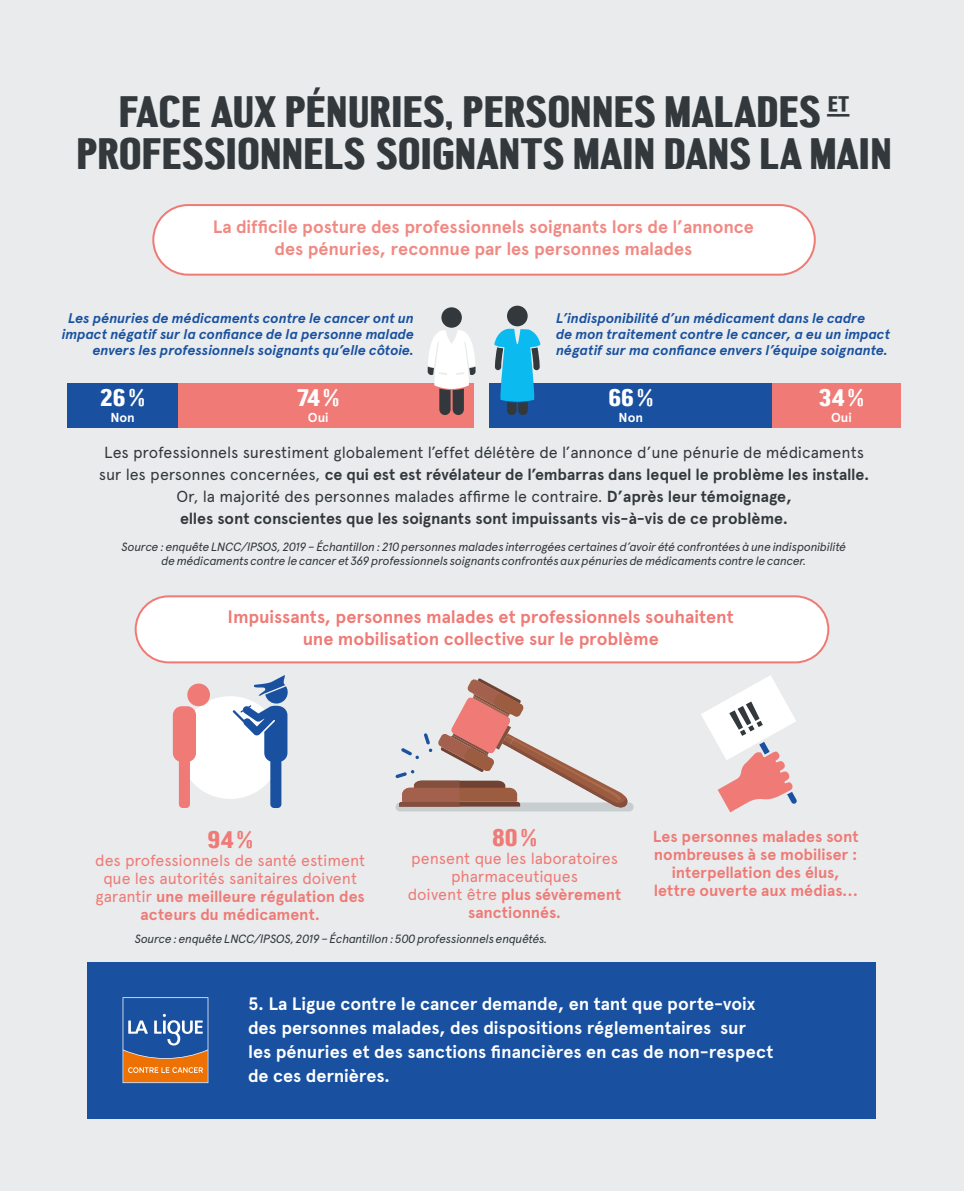
<style>
.page{position:relative;width:964px;height:1191px;background:#e9ebec}
.page>*{position:absolute;margin:0;border:0;box-sizing:border-box;transform-origin:0 0}
.t1{font:700 44px/42px "Central Avenue";letter-spacing:-.01em;color:#32383b;text-align:center}
.t2{font:700 24px "Central Avenue";letter-spacing:-.005em;color:#fff}
.t3{font:700 24px "Central Avenue";color:#ef7a76}
.t4{font:700 18px/24px "Apercu";color:#fff}
.t5{font:700 18px/22px "Apercu";letter-spacing:-.005em;color:#f18983;text-align:center}
.t6{font:700 18px/22px "Apercu";letter-spacing:-.005em;color:#ef7a76;text-align:center}
.t7{font:16px/22px "Apercu";letter-spacing:-.01em;color:#32383b;text-align:center}
.t8{font:16px/18px "Apercu";letter-spacing:-.01em;color:#ef7a76;text-align:center}
.t9{font:700 16px/18px "Apercu";letter-spacing:-.005em;color:#ef7a76;text-align:center}
.t10{font:italic 700 14px/16px "Apercu";letter-spacing:-.005em;color:#1951a0;text-align:right}
.t11{font:700 13px "Apercu";letter-spacing:-.005em;color:#fff}
.t12{font:italic 12px/14px "Apercu";letter-spacing:-.025em;color:#32383b;text-align:center}
.s1{font-weight:700}
</style>
<div class="page">
<div style="left:136px;top:596px;width:692px;height:66px;background:#fff;border-radius:33px"></div>
<div style="left:135px;top:595px;width:694px;height:68px;border:2px solid #ef7a76;border-radius:33px"></div>
<div style="left:88px;top:961px;width:788px;height:157px;background:#1951a0"></div>
<svg style="left:123px;top:997px;width:85px;height:86px"></svg>
<div style="left:396px;top:802px;width:237px;height:9px;background:#c8cdd0;border-radius:4px"></div>
<svg style="left:395px;top:678px;width:234px;height:130px"></svg>
<div style="left:179px;top:696px;width:103px;height:103px;background:#fff;border-radius:50%"></div>
<svg style="left:173px;top:706px;width:23px;height:102px"></svg>
<div style="left:187px;top:683px;width:23px;height:23px;background:#ef7a76;border-radius:50%"></div>
<svg style="left:233px;top:675px;width:55px;height:133px"></svg>
<div style="left:153px;top:205px;width:662px;height:70px;background:#fff;border-radius:35px"></div>
<div style="left:152px;top:204px;width:664px;height:72px;border:2px solid #ef7a76;border-radius:35px"></div>
<div style="left:178px;top:383px;width:295px;height:45px;background:#ef7a76"></div>
<div style="left:489px;top:383px;width:283px;height:45px;background:#1951a0"></div>
<div style="left:67px;top:383px;width:111px;height:45px;background:#1951a0"></div>
<div style="left:772px;top:383px;width:129px;height:45px;background:#ef7a76"></div>
<div style="left:507px;top:306px;width:21px;height:20px;background:#32383b;border-radius:50%"></div>
<svg style="left:494px;top:328px;width:46px;height:87px"></svg>
<svg style="left:428px;top:307px;width:47px;height:108px"></svg>
<svg style="left:701px;top:675px;width:96px;height:137px"></svg>
<h1 class="t1" style="left:76px;top:90px;width:817px">FACE AUX PÉNURIES, PERSONNES MALADES et<br>PROFESSIONNELS SOIGNANTS MAIN DANS LA MAIN</h1>
<p class="t5" style="left:213px;top:216px;width:542px">La difficile posture des professionnels soignants lors de l’annonce des pénuries, reconnue par les personnes malades</p>
<p class="t10" style="left:62px;top:310px;width:354px">Les pénuries de médicaments contre le cancer ont un impact négatif sur la confiance de la personne malade envers les professionnels soignants qu’elle côtoie.</p>
<p class="t10" style="left:556px;top:310px;width:336px;text-align:left">L’indisponibilité d’un médicament dans le cadre<br>de mon traitement contre le cancer, a eu un impact négatif sur ma confiance envers l’équipe soignante.</p>
<h2 class="t2" style="left:100px;top:384px;width:46px">26%</h2>
<p class="t11" style="left:110px;top:410px;width:26px">Non</p>
<h2 class="t2" style="left:297px;top:384px;width:44px">74%</h2>
<p class="t11" style="left:308px;top:410px;width:22px">Oui</p>
<h2 class="t2" style="left:608px;top:384px;width:46px">66%</h2>
<p class="t11" style="left:619px;top:410px;width:26px">Non</p>
<h2 class="t2" style="left:819px;top:384px;width:47px">34%</h2>
<p class="t11" style="left:831px;top:410px;width:22px">Oui</p>
<p class="t7" style="left:99px;top:441px;width:772px">Les professionnels surestiment globalement l’effet délétère de l’annonce d’une pénurie de médicaments sur les personnes concernées, <span class="s1">ce qui est est révélateur de l’embarras dans lequel le problème les installe.<br></span>Or, la majorité des personnes malades affirme le contraire. <span class="s1">D’après leur témoignage,<br>elles sont conscientes que les soignants sont impuissants vis-à-vis de ce problème.</span></p>
<p class="t12" style="left:122px;top:538px;width:726px">Source : enquête LNCC/IPSOS, 2019 – Échantillon : 210 personnes malades interrogées certaines d’avoir été confrontées à une indisponibilité de médicaments contre le cancer et 369 professionnels soignants confrontés aux pénuries de médicaments contre le cancer.</p>
<p class="t6" style="left:228px;top:605px;width:508px">Impuissants, personnes malades et professionnels souhaitent une mobilisation collective sur le problème</p>
<h2 class="t3" style="left:208px;top:825px;width:47px">94%</h2>
<p class="t8" style="left:95px;top:851px;width:271px">des professionnels de santé estiment que les autorités sanitaires doivent garantir <span class="s1">une meilleure régulation des acteurs du médicament.</span></p>
<h2 class="t3" style="left:492px;top:824px;width:46px">80%</h2>
<p class="t8" style="left:408px;top:849px;width:215px">pensent que les laboratoires pharmaceutiques<br>doivent être <span class="s1">plus sévèrement sanctionnés.</span></p>
<p class="t12" style="left:135px;top:931px;width:414px">Source : enquête LNCC/IPSOS, 2019 – Échantillon : 500 professionnels enquêtés.</p>
<p class="t9" style="left:653px;top:828px;width:207px">Les personnes malades sont nombreuses à se mobiliser : interpellation des élus, lettre ouverte aux médias...</p>
<p class="t4" style="left:248px;top:991px;width:527px">5. La Ligue contre le cancer demande, en tant que porte-voix des personnes malades, des dispositions réglementaires sur les pénuries et des sanctions financières en cas de non-respect de ces dernières.</p>
</div>
